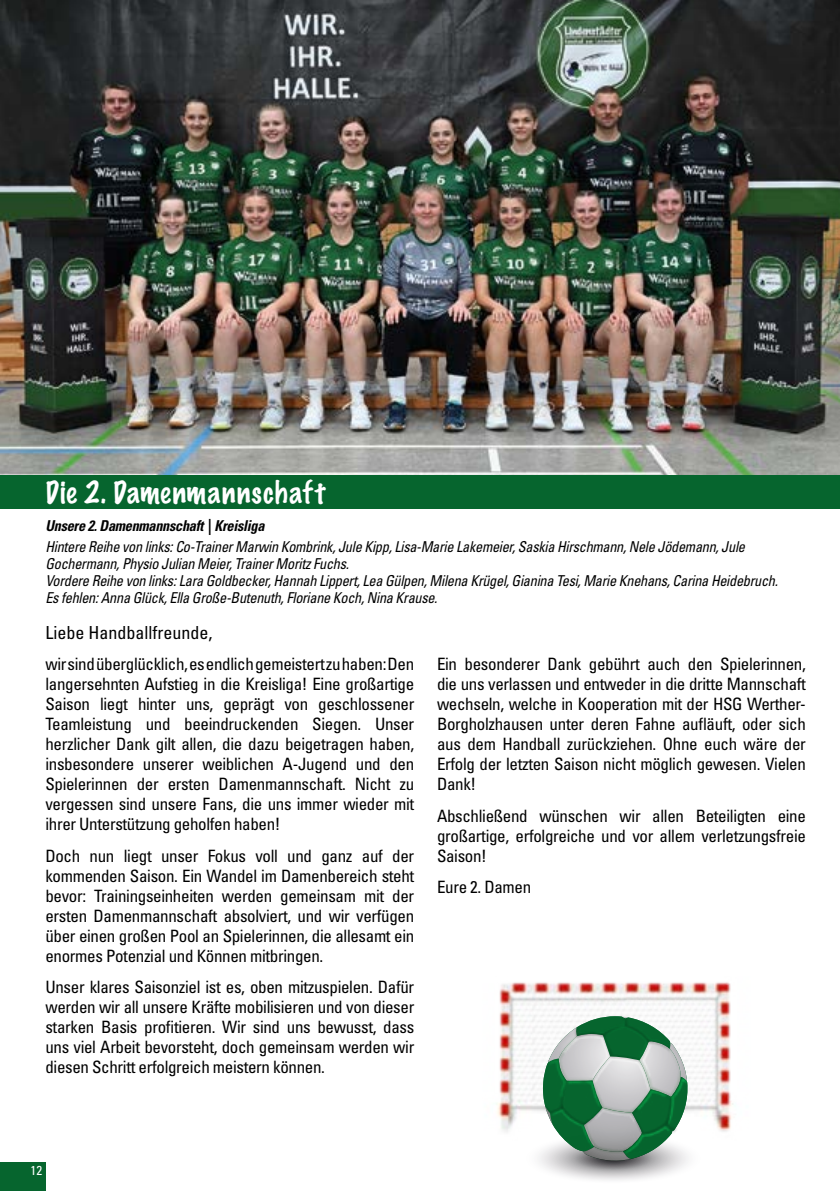
<style>
.page{position:relative;width:840px;height:1191px;background:#fff}
.page>*{position:absolute;margin:0;border:0;box-sizing:border-box;transform-origin:0 0}
.t1{font:100 28px "Marker Felt";letter-spacing:.035em;color:#fff}
.t2{font:condensed 18px "Univers LT Std";color:#000}
.t3{font:condensed 17px/20px "Univers LT Std";letter-spacing:-.02em;color:#000;text-align:justify}
.t4{font:italic condensed 15px/17px "Univers LT Std";letter-spacing:-.02em;color:#000;scale:.95 1}
.t5{font:italic 700 condensed 15px "Univers LT Std";letter-spacing:-.02em;color:#000;scale:.95 1}
.t6{font:condensed 13px "Univers LT Std";color:#fff}
</style>
<div class="page">
<div style="left:0;top:475px;width:839px;height:34px;background:#06652e"></div>
<img style="left:0;top:0;width:839px;height:475px">
<img style="left:497px;top:982px;width:236px;height:150px">
<img style="left:559px;top:1000px;width:47px;height:6px">
<img style="left:542px;top:1010px;width:15px;height:6px">
<svg style="left:520px;top:1016px;width:185px;height:164px"></svg>
<img style="left:564px;top:1164px;width:42px;height:6px">
<img style="left:526px;top:1068px;width:7px;height:64px">
<img style="left:689px;top:1115px;width:5px;height:34px">
<img style="left:533px;top:1114px;width:73px;height:50px">
<img style="left:606px;top:1144px;width:81px;height:26px">
<img style="left:691px;top:1059px;width:13px;height:56px">
<img style="left:530px;top:1041px;width:12px;height:73px">
<img style="left:657px;top:1026px;width:43px;height:65px">
<img style="left:557px;top:1006px;width:49px;height:11px">
<img style="left:606px;top:999px;width:82px;height:69px">
<img style="left:539px;top:1017px;width:73px;height:82px">
<img style="left:689px;top:1078px;width:2px;height:64px">
<img style="left:542px;top:1085px;width:70px;height:59px">
<img style="left:612px;top:1078px;width:77px;height:74px">
<img style="left:608px;top:1005px;width:78px;height:59px">
<img style="left:584px;top:1015px;width:73px;height:64px">
<div style="left:0;top:1162px;width:45px;height:29px;background:#06652e"></div>
<h1 class="t1" style="left:45px;top:470px;width:281px">Die 2. Damenmannschaft</h1>
<p class="t5" style="left:45px;top:516px;width:232px">Unsere 2. Damenmannschaft | Kreisliga</p>
<p class="t4" style="left:45px;top:538px;width:772px">Hintere Reihe von links: Co-Trainer Marwin Kombrink, Jule Kipp, Lisa-Marie Lakemeier, Saskia Hirschmann, Nele Jödemann, Jule Gochermann, Physio Julian Meier, Trainer Moritz Fuchs.<br>Vordere Reihe von links: Lara Goldbecker, Hannah Lippert, Lea Gülpen, Milena Krügel, Gianina Tesi, Marie Knehans, Carina Heidebruch.<br>Es fehlen: Anna Glück, Ella Große-Butenuth, Floriane Koch, Nina Krause.</p>
<p class="t2" style="left:45px;top:621px;width:168px">Liebe Handballfreunde,</p>
<p class="t3" style="left:45px;top:654px;width:370px">wir sind überglücklich, es endlich gemeistert zu haben: Den langersehnten Aufstieg in die Kreisliga! Eine großartige Saison liegt hinter uns, geprägt von geschlossener Teamleistung und beeindruckenden Siegen. Unser herzlicher Dank gilt allen, die dazu beigetragen haben, insbesondere unserer weiblichen A-Jugend und den Spielerinnen der ersten Damenmannschaft. Nicht zu vergessen sind unsere Fans, die uns immer wieder mit ihrer Unterstützung geholfen haben!</p>
<p class="t3" style="left:45px;top:845px;width:370px">Doch nun liegt unser Fokus voll und ganz auf der kommenden Saison. Ein Wandel im Damenbereich steht bevor: Trainingseinheiten werden gemeinsam mit der ersten Damenmannschaft absolviert, und wir verfügen über einen großen Pool an Spielerinnen, die allesamt ein enormes Potenzial und Können mitbringen.</p>
<p class="t3" style="left:45px;top:976px;width:370px">Unser klares Saisonziel ist es, oben mitzuspielen. Dafür werden wir all unsere Kräfte mobilisieren und von dieser starken Basis profitieren. Wir sind uns bewusst, dass uns viel Arbeit bevorsteht, doch gemeinsam werden wir diesen Schritt erfolgreich meistern können.</p>
<p class="t3" style="left:437px;top:654px;width:370px">Ein besonderer Dank gebührt auch den Spielerinnen, die uns verlassen und entweder in die dritte Mannschaft wechseln, welche in Kooperation mit der HSG Werther-Borgholzhausen unter deren Fahne aufläuft, oder sich aus dem Handball zurückziehen. Ohne euch wäre der Erfolg der letzten Saison nicht möglich gewesen. Vielen Dank!</p>
<p class="t3" style="left:437px;top:805px;width:370px">Abschließend wünschen wir allen Beteiligten eine großartige, erfolgreiche und vor allem verletzungsfreie Saison!</p>
<p class="t3" style="left:437px;top:876px;width:96px">Eure 2. Damen</p>
<p class="t6" style="left:31px;top:1162px;width:13px">12</p>
</div>
